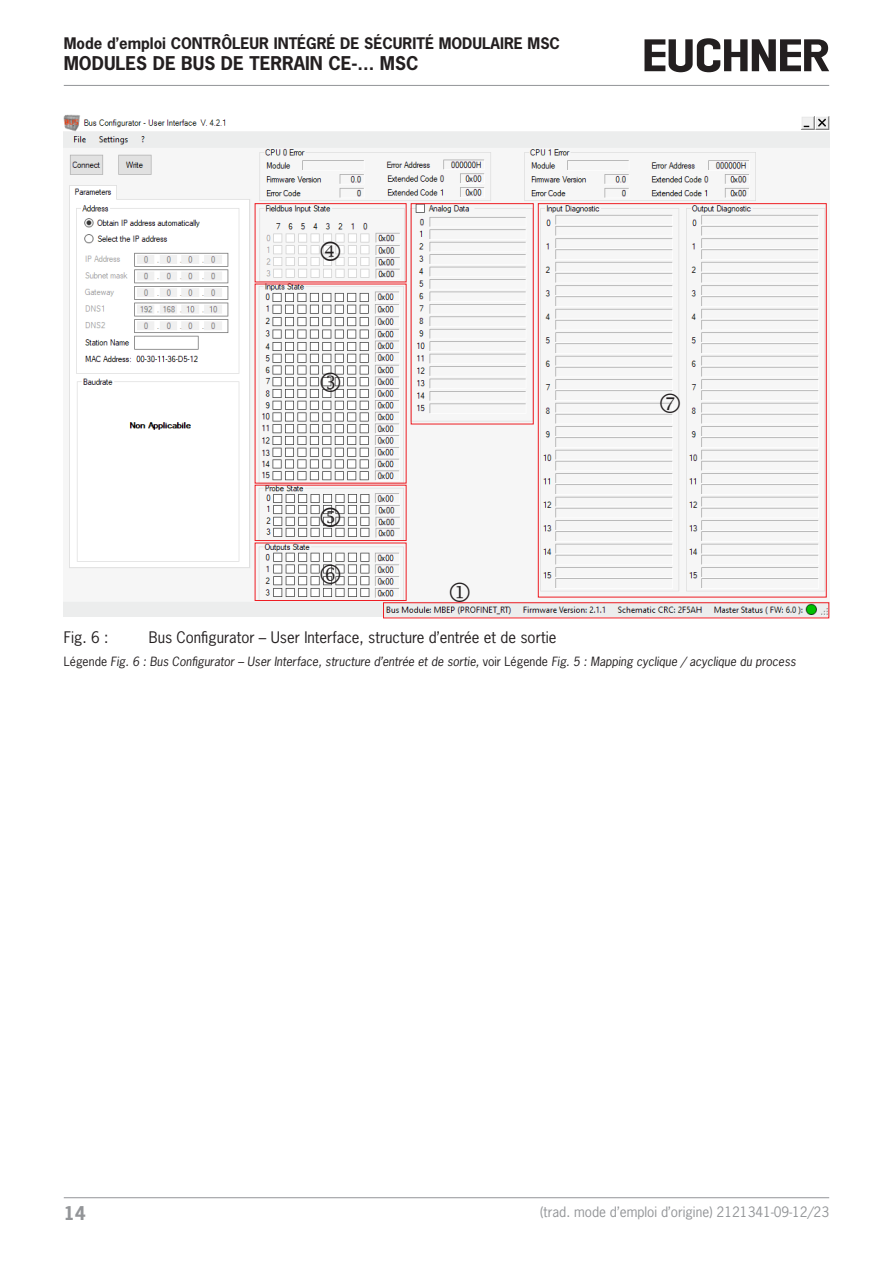
<style>
.page{position:relative;width:893px;height:1263px;background:#fff}
.page>*{position:absolute;margin:0;border:0;box-sizing:border-box;transform-origin:0 0}
.docid_rb{font:27px "Wingdings 2";color:#231f20}
.t1{font:700 17.85px "News Gothic Std";color:#231f20}
.t2{font:700 17.85px "News Gothic Std";color:#939598}
.t3{font:15px "News Gothic Std";color:#231f20}
.t4{font:700 15px "News Gothic Std";color:#231f20}
.t5{font:13.5px "News Gothic Std";color:#939598}
.legendleft1{font:italic 12px "News Gothic Std";color:#231f20}
.s1{font-style:normal}
</style>
<div class="page">
<hr style="left:64px;top:85px;width:765px;height:1px;background:#939598">
<hr style="left:64px;top:1197px;width:765px;height:1px;background:#939598">
<svg style="left:644px;top:38px;width:185px;height:34px"></svg>
<img style="left:64px;top:114px;width:765px;height:503px">
<div style="left:255px;top:203px;width:151px;height:79px;border:1px solid #ee1d23"></div>
<div style="left:255px;top:485px;width:151px;height:56px;border:1px solid #ee1d23"></div>
<div style="left:255px;top:543px;width:151px;height:58px;border:1px solid #ee1d23"></div>
<div style="left:383px;top:602px;width:446px;height:16px;border:1px solid #ee1d23"></div>
<div style="left:538px;top:203px;width:289px;height:394px;border:1px solid #ee1d23"></div>
<div style="left:411px;top:203px;width:123px;height:221px;border:1px solid #ee1d23"></div>
<svg style="left:450px;top:582px;width:20px;height:20px"></svg>
<svg style="left:321px;top:241px;width:19px;height:20px"></svg>
<svg style="left:660px;top:393px;width:20px;height:20px"></svg>
<svg style="left:321px;top:564px;width:19px;height:20px"></svg>
<p class="t4" style="left:64px;top:34px;width:498px">Mode d’emploi CONTRÔLEUR INTÉGRÉ DE SÉCURITÉ MODULAIRE MSC</p>
<h2 class="t1" style="left:64px;top:51px;width:356px">MODULES DE BUS DE TERRAIN CE-... MSC</h2>
<p class="docid_rb" style="left:319px;top:370px;width:26px">●</p>
<p class="docid_rb" style="left:319px;top:504px;width:26px">■</p>
<p class="t3" style="left:64px;top:628px;width:46px">Fig. 6 :</p>
<p class="t3" style="left:149px;top:628px;width:409px">Bus Configurator – User Interface, structure d’entrée et de sortie</p>
<p class="legendleft1" style="left:64px;top:654px;width:734px"><span class="s1">Légende</span> Fig. 6 : Bus Configurator – User Interface, structure d’entrée et de sortie, <span class="s1">voir Légende</span> Fig. 5 : Mapping cyclique / acyclique du process</p>
<h2 class="t2" style="left:64px;top:1201px;width:24px">14</h2>
<p class="t5" style="left:540px;top:1203px;width:291px">(trad. mode d’emploi d’origine) 2121341-09-12/23</p>
</div>
